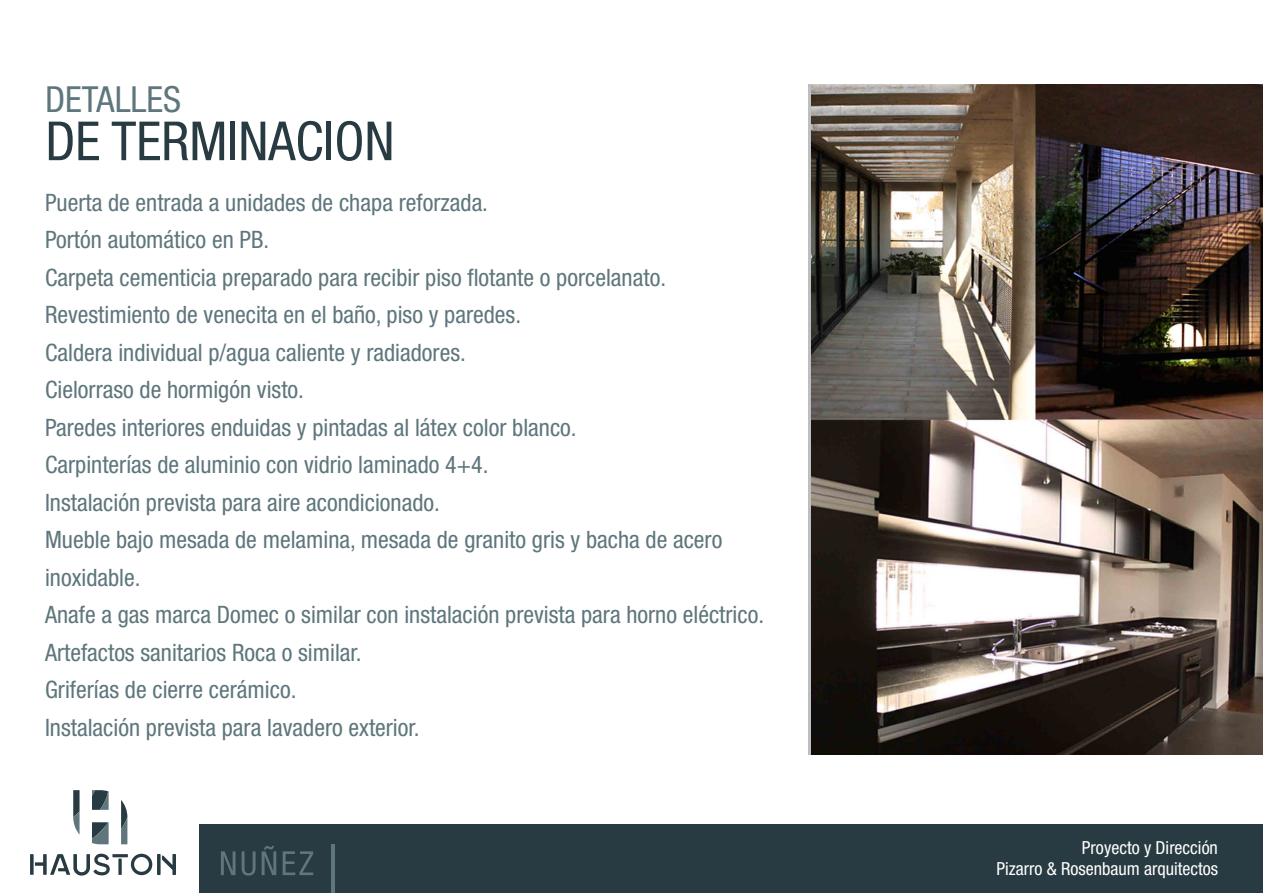
<style>
.page{position:relative;width:1263px;height:893px;background:#fff}
.page>*{position:absolute;margin:0;border:0;box-sizing:border-box;transform-origin:0 0}
.t1{font:condensed 54px "Helvetica Neue";color:#283b42}
.t2{font:condensed 36px "Helvetica Neue";color:#5e767c}
.t3{font:condensed 24px/37.5px "Helvetica Neue";color:#5e767c}
.t4{font:condensed 18px/21px "Helvetica Neue";color:#fff;text-align:right}
</style>
<div class="page">
<svg style="left:808px;top:84px;width:4px;height:670px;background:#9b9b9b"></svg>
<img style="left:812px;top:84px;width:451px;height:670px">
<div style="left:200px;top:825px;width:1063px;height:68px;background:#283b42"></div>
<svg style="left:30px;top:854px;width:146px;height:22px"></svg>
<svg style="left:92px;top:790px;width:17px;height:20px"></svg>
<svg style="left:73px;top:790px;width:7px;height:45px"></svg>
<svg style="left:121px;top:800px;width:6px;height:44px"></svg>
<svg style="left:92px;top:822px;width:17px;height:23px"></svg>
<svg style="left:221px;top:851px;width:15px;height:24px"></svg>
<svg style="left:242px;top:851px;width:14px;height:25px"></svg>
<svg style="left:262px;top:846px;width:14px;height:29px"></svg>
<svg style="left:283px;top:851px;width:30px;height:24px"></svg>
<hr style="left:331px;top:844px;width:4px;height:49px;background:#5e767c">
<h2 class="t2" style="left:45px;top:79px;width:138px">DETALLES</h2>
<h1 class="t1" style="left:45px;top:110px;width:351px">DE TERMINACION</h1>
<p class="t3" style="left:45px;top:183px;width:721px">Puerta de entrada a unidades de chapa reforzada.<br>Portón automático en PB.<br>Carpeta cementicia preparado para recibir piso flotante o porcelanato.<br>Revestimiento de venecita en el baño, piso y paredes.<br>Caldera individual p/agua caliente y radiadores.<br>Cielorraso de hormigón visto.<br>Paredes interiores enduidas y pintadas al látex color blanco.<br>Carpinterías de aluminio con vidrio laminado 4+4.<br>Instalación prevista para aire acondicionado.<br>Mueble bajo mesada de melamina, mesada de granito gris y bacha de acero inoxidable.<br>Anafe a gas marca Domec o similar con instalación prevista para horno eléctrico.<br>Artefactos sanitarios Roca o similar.<br>Griferías de cierre cerámico.<br>Instalación prevista para lavadero exterior.</p>
<p class="t4" style="left:996px;top:837px;width:223px">Proyecto y Dirección<br>Pizarro &amp; Rosenbaum arquitectos</p>
</div>
